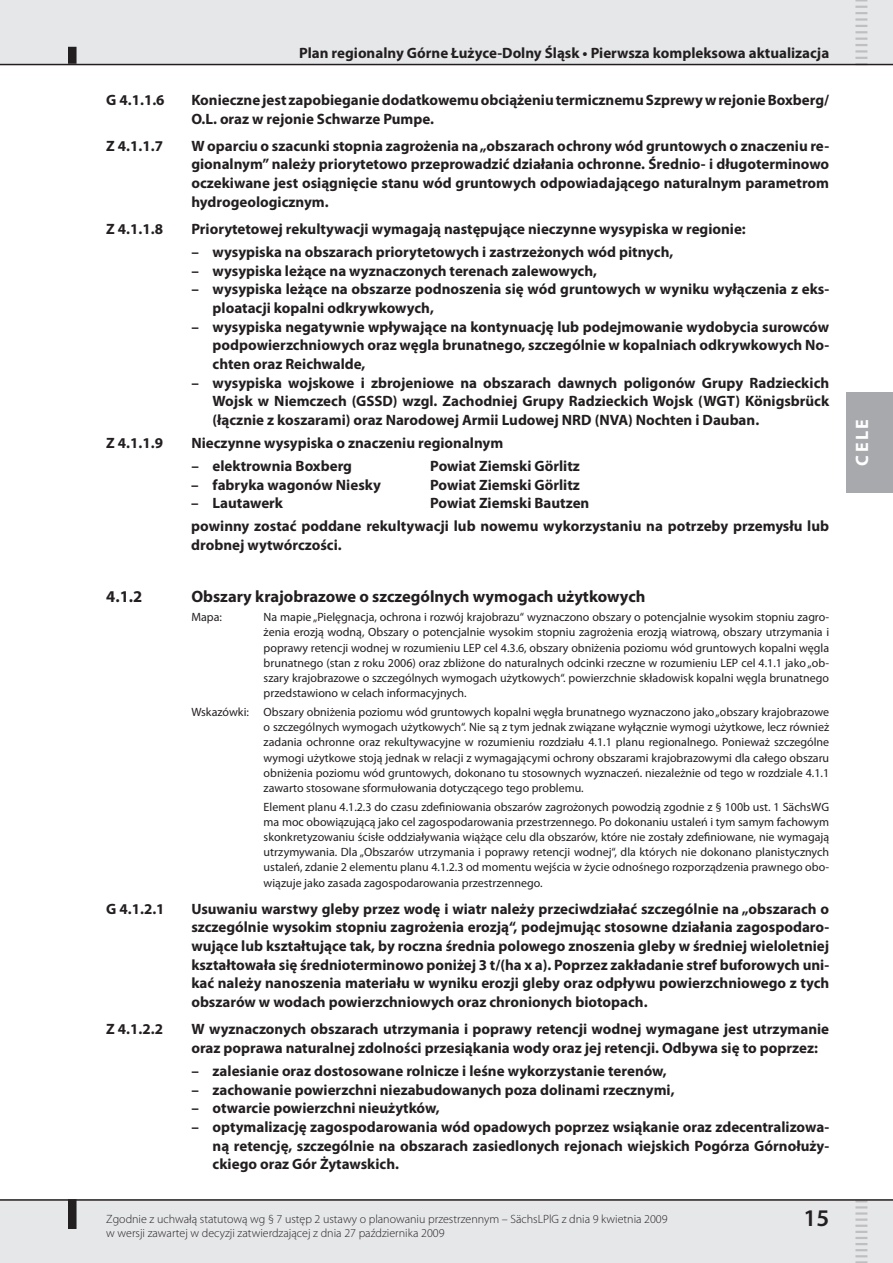
<style>
.page{position:relative;width:893px;height:1263px;background:#fff}
.page>*{position:absolute;margin:0;border:0;box-sizing:border-box;transform-origin:0 0}
.t1{font:600 24px "Myriad Pro";color:#231f20}
.t2{font:700 18px "Myriad Pro";color:#fff}
.t3{font:700 16.5px "Myriad Pro";color:#231f20}
.t4{font:700 15px/18.8px "Myriad Pro";color:#231f20;text-align:justify}
.t5{font:12px/15.1px "Myriad Pro";color:#231f20;text-align:justify}
.t6{font:300 12px/14.4px "Myriad Pro";color:#231f20}
</style>
<div class="page">
<div style="left:846px;top:392px;width:47px;height:100px;background:#a8a9ad"></div>
<div style="left:0;top:0;width:893px;height:64px;background:#e6e7e9"></div>
<div style="left:69px;top:48px;width:7px;height:15px;background:#231f20"></div>
<div style="left:68px;top:47px;width:9px;height:17px;border:2px solid #231f20"></div>
<hr style="left:0;top:64px;width:893px;height:1px;background:#231f20">
<div style="left:0;top:1200px;width:893px;height:63px;background:#e6e7e9"></div>
<div style="left:69px;top:1200px;width:7px;height:28px;background:#231f20"></div>
<div style="left:68px;top:1199px;width:9px;height:30px;border:2px solid #231f20"></div>
<hr style="left:0;top:1199px;width:893px;height:2px;background:#231f20">
<svg style="left:855px;top:0;width:12px;height:64px"></svg>
<svg style="left:855px;top:1200px;width:12px;height:63px"></svg>
<p class="t4" style="left:299px;top:43px;width:532px">Plan regionalny Górne Łużyce-Dolny Śląsk • Pierwsza kompleksowa aktualizacja</p>
<p class="t4" style="left:106px;top:90px;width:60px">G 4.1.1.6</p>
<p class="t4" style="left:191px;top:90px;width:639px">Konieczne jest zapobieganie dodatkowemu obciążeniu termicznemu Szprewy w rejonie Boxberg/<br>O.L. oraz w rejonie Schwarze Pumpe.</p>
<p class="t4" style="left:106px;top:136px;width:58px">Z 4.1.1.7</p>
<p class="t4" style="left:191px;top:136px;width:639px">W oparciu o szacunki stopnia zagrożenia na „obszarach ochrony wód gruntowych o znaczeniu re&shy;gionalnym” należy priorytetowo przeprowadzić działania ochronne. Średnio- i długoterminowo oczekiwane jest osiągnięcie stanu wód gruntowych odpowiadającego naturalnym parametrom hydrogeologicznym.</p>
<p class="t4" style="left:106px;top:219px;width:58px">Z 4.1.1.8</p>
<p class="t4" style="left:191px;top:219px;width:556px">Priorytetowej rekultywacji wymagają następujące nieczynne wysypiska w regionie:</p>
<p class="t4" style="left:191px;top:242px;width:483px">– wysypiska na obszarach priorytetowych i zastrzeżonych wód pitnych,</p>
<p class="t4" style="left:191px;top:261px;width:407px">– wysypiska leżące na wyznaczonych terenach zalewowych,</p>
<p class="t4" style="left:213px;top:279px;width:618px;text-indent:-21px">– wysypiska leżące na obszarze podnoszenia się wód gruntowych w wyniku wyłączenia z eks&shy;ploatacji kopalni odkrywkowych,</p>
<p class="t4" style="left:213px;top:317px;width:618px;text-indent:-21px">– wysypiska negatywnie wpływające na kontynuację lub podejmowanie wydobycia surowców podpowierzchniowych oraz węgla brunatnego, szczególnie w kopalniach odkrywkowych No&shy;chten oraz Reichwalde,</p>
<p class="t4" style="left:213px;top:373px;width:618px;text-indent:-21px">– wysypiska wojskowe i zbrojeniowe na obszarach dawnych poligonów Grupy Radzieckich Wojsk w Niemczech (GSSD) wzgl. Zachodniej Grupy Radzieckich Wojsk (WGT) Königsbrück (łącznie z koszarami) oraz Narodowej Armii Ludowej NRD (NVA) Nochten i Dauban.</p>
<p class="t4" style="left:106px;top:433px;width:76px">Z 4.1.1.9 N</p>
<p class="t4" style="left:202px;top:433px;width:303px">ieczynne wysypiska o znaczeniu regionalnym</p>
<p class="t4" style="left:191px;top:456px;width:162px">– elektrownia Boxberg</p>
<p class="t4" style="left:430px;top:456px;width:151px">Powiat Ziemski Görlitz</p>
<p class="t4" style="left:191px;top:475px;width:191px">– fabryka wagonów Niesky</p>
<p class="t4" style="left:430px;top:475px;width:151px">Powiat Ziemski Görlitz</p>
<p class="t4" style="left:191px;top:493px;width:93px">– Lautawerk</p>
<p class="t4" style="left:191px;top:491px;width:639px;line-height:23px;text-align:center">Powiat Ziemski Bautzen<br>powinny zostać poddane rekultywacji lub nowemu wykorzystaniu na potrzeby przemysłu lub</p>
<p class="t4" style="left:191px;top:535px;width:152px">drobnej wytwórczości.</p>
<p class="t3" style="left:106px;top:586px;width:38px">4.1.2</p>
<p class="t3" style="left:191px;top:586px;width:456px">Obszary krajobrazowe o szczególnych wymogach użytkowych</p>
<p class="t5" style="left:191px;top:610px;width:32px">Mapa:</p>
<p class="t5" style="left:264px;top:610px;width:567px">Na mapie „Pielęgnacja, ochrona i rozwój krajobrazu“ wyznaczono obszary o potencjalnie wysokim stopniu zagro&shy;żenia erozją wodną, Obszary o potencjalnie wysokim stopniu zagrożenia erozją wiatrową, obszary utrzymania i poprawy retencji wodnej w rozumieniu LEP cel 4.3.6, obszary obniżenia poziomu wód gruntowych kopalni węgla brunatnego (stan z roku 2006) oraz zbliżone do naturalnych odcinki rzeczne w rozumieniu LEP cel 4.1.1 jako „ob&shy;szary krajobrazowe o szczególnych wymogach użytkowych“. powierzchnie składowisk kopalni węgla brunatnego przedstawiono w celach informacyjnych.</p>
<p class="t5" style="left:264px;top:704px;width:567px;text-indent:-72px">Wskazówki: Obszary obniżenia poziomu wód gruntowych kopalni węgła brunatnego wyznaczono jako „obszary krajobrazowe o szczególnych wymogach użytkowych“. Nie są z tym jednak związane wyłącznie wymogi użytkowe, lecz również zadania ochronne oraz rekultywacyjne w rozumieniu rozdziału 4.1.1 planu regionalnego. Ponieważ szczególne wymogi użytkowe stoją jednak w relacji z wymagającymi ochrony obszarami krajobrazowymi dla całego obszaru obniżenia poziomu wód gruntowych, dokonano tu stosownych wyznaczeń. niezależnie od tego w rozdziale 4.1.1 zawarto stosowane sformułowania dotyczącego tego problemu.</p>
<p class="t5" style="left:264px;top:799px;width:567px">Element planu 4.1.2.3 do czasu zdefiniowania obszarów zagrożonych powodzią zgodnie z § 100b ust. 1 SächsWG ma moc obowiązującą jako cel zagospodarowania przestrzennego. Po dokonaniu ustaleń i tym samym fachowym skonkretyzowaniu ścisłe oddziaływania wiążące celu dla obszarów, które nie zostały zdefiniowane, nie wymagają utrzymywania. Dla „Obszarów utrzymania i poprawy retencji wodnej“, dla których nie dokonano planistycznych ustaleń, zdanie 2 elementu planu 4.1.2.3 od momentu wejścia w życie odnośnego rozporządzenia prawnego obo&shy;wiązuje jako zasada zagospodarowania przestrzennego.</p>
<p class="t4" style="left:106px;top:899px;width:60px">G 4.1.2.1</p>
<p class="t4" style="left:191px;top:899px;width:639px">Usuwaniu warstwy gleby przez wodę i wiatr należy przeciwdziałać szczególnie na „obszarach o szczególnie wysokim stopniu zagrożenia erozją“, podejmując stosowne działania zagospodaro&shy;wujące lub kształtujące tak, by roczna średnia polowego znoszenia gleby w średniej wieloletniej kształtowała się średnioterminowo poniżej 3 t/(ha x a). Poprzez zakładanie stref buforowych uni&shy;kać należy nanoszenia materiału w wyniku erozji gleby oraz odpływu powierzchniowego z tych obszarów w wodach powierzchniowych oraz chronionych biotopach.</p>
<p class="t4" style="left:106px;top:1019px;width:58px">Z 4.1.2.2</p>
<p class="t4" style="left:191px;top:1019px;width:639px">W wyznaczonych obszarach utrzymania i poprawy retencji wodnej wymagane jest utrzymanie oraz poprawa naturalnej zdolności przesiąkania wody oraz jej retencji. Odbywa się to poprzez:</p>
<p class="t4" style="left:191px;top:1061px;width:477px">– zalesianie oraz dostosowane rolnicze i leśne wykorzystanie terenów,</p>
<p class="t4" style="left:191px;top:1080px;width:485px">– zachowanie powierzchni niezabudowanych poza dolinami rzecznymi,</p>
<p class="t4" style="left:191px;top:1098px;width:250px">– otwarcie powierzchni nieużytków,</p>
<p class="t4" style="left:213px;top:1117px;width:618px;text-indent:-21px">– optymalizację zagospodarowania wód opadowych poprzez wsiąkanie oraz zdecentralizowa&shy;ną retencję, szczególnie na obszarach zasiedlonych rejonach wiejskich Pogórza Górnołuży&shy;ckiego oraz Gór Żytawskich.</p>
<p class="t6" style="left:106px;top:1211px;width:563px">Zgodnie z uchwałą statutową wg § 7 ustęp 2 ustawy o planowaniu przestrzennym – SächsLPlG z dnia 9 kwietnia 2009 w wersji zawartej w decyzji zatwierdzającej z dnia 27 października 2009</p>
<h1 class="t1" style="left:803px;top:1202px;width:27px">15</h1>
<p class="t2" style="left:850px;top:466px;width:48px;rotate:-90deg">CELE</p>
</div>
